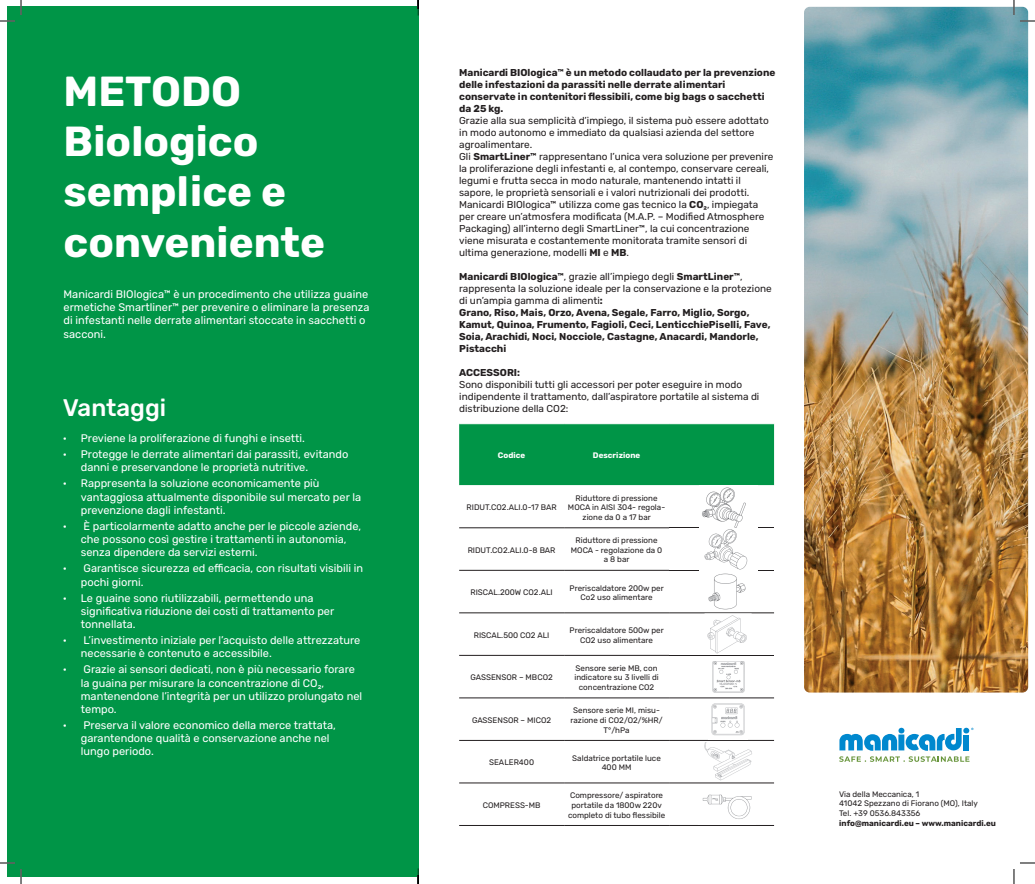
<style>
.page{position:relative;width:1035px;height:884px;background:#fff}
.page>*{position:absolute;margin:0;border:0;box-sizing:border-box;transform-origin:0 0}
.t1{font:700 42px/50.4px "Rubik";color:#fff}
.t2{font:500 24px "Rubik";color:#fff}
.t3{font:11px/13.2px "Rubik";color:#fff}
.t4{font:10px/12px "Rubik";color:#231f20}
.t5{font:700 10px/12px "Rubik";color:#231f20}
.t6{font:8px/9.6px "Rubik";color:#231f20;text-align:center}
.t7{font:700 8px "Rubik";color:#231f20}
.t8{font:700 8px "Rubik";color:#fff}
.s1{font-weight:700}
.s2{font-weight:400}
</style>
<div class="page">
<div style="left:7px;top:7px;width:411px;height:870px;background:#009547"></div>
<img style="left:804px;top:7px;width:223px;height:685px">
<svg style="left:839px;top:728px;width:134px;height:34px"></svg>
<div style="left:459px;top:424px;width:314px;height:61px;background:#009547"></div>
<svg style="left:459px;top:485px;width:314px;height:298px"></svg>
<hr style="left:459px;top:528px;width:105px;height:1px;background:#231f20">
<hr style="left:564px;top:528px;width:105px;height:1px;background:#231f20">
<hr style="left:669px;top:528px;width:104px;height:1px;background:#231f20">
<hr style="left:459px;top:570px;width:105px;height:1px;background:#231f20">
<hr style="left:564px;top:570px;width:105px;height:1px;background:#231f20">
<hr style="left:669px;top:570px;width:104px;height:1px;background:#231f20">
<hr style="left:459px;top:613px;width:105px;height:1px;background:#231f20">
<hr style="left:564px;top:613px;width:105px;height:1px;background:#231f20">
<hr style="left:669px;top:613px;width:104px;height:1px;background:#231f20">
<hr style="left:459px;top:655px;width:105px;height:1px;background:#231f20">
<hr style="left:564px;top:655px;width:105px;height:1px;background:#231f20">
<hr style="left:669px;top:655px;width:104px;height:1px;background:#231f20">
<hr style="left:459px;top:698px;width:105px;height:1px;background:#231f20">
<hr style="left:564px;top:698px;width:105px;height:1px;background:#231f20">
<hr style="left:669px;top:698px;width:104px;height:1px;background:#231f20">
<hr style="left:459px;top:740px;width:105px;height:1px;background:#231f20">
<hr style="left:564px;top:740px;width:105px;height:1px;background:#231f20">
<hr style="left:669px;top:740px;width:104px;height:1px;background:#231f20">
<hr style="left:459px;top:783px;width:105px;height:1px;background:#231f20">
<hr style="left:564px;top:783px;width:105px;height:1px;background:#231f20">
<hr style="left:669px;top:783px;width:104px;height:1px;background:#231f20">
<hr style="left:459px;top:825px;width:105px;height:1px;background:#231f20">
<hr style="left:564px;top:825px;width:105px;height:1px;background:#231f20">
<hr style="left:669px;top:825px;width:104px;height:1px;background:#231f20">
<img style="left:699px;top:742px;width:57px;height:40px">
<img style="left:702px;top:794px;width:50px;height:25px">
<img style="left:704px;top:572px;width:47px;height:39px">
<img style="left:704px;top:613px;width:47px;height:47px">
<img style="left:704px;top:655px;width:47px;height:1px">
<img style="left:710px;top:658px;width:35px;height:36px">
<img style="left:708px;top:700px;width:39px;height:39px">
<img style="left:699px;top:485px;width:57px;height:85px">
<svg style="left:0;top:0;width:22px;height:22px"></svg>
<svg style="left:0;top:862px;width:22px;height:22px"></svg>
<svg style="left:1013px;top:0;width:21px;height:22px"></svg>
<svg style="left:1013px;top:862px;width:21px;height:22px"></svg>
<svg style="left:417px;top:0;width:2px;height:15px"></svg>
<svg style="left:417px;top:869px;width:2px;height:15px"></svg>
<h1 class="t1" style="left:64px;top:67px;width:263px">METODO<br>Biologico semplice e conveniente</h1>
<p class="t3" style="left:64px;top:288px;width:307px">Manicardi BIOlogica™ è un procedimento che utilizza guaine ermetiche Smartliner™ per prevenire o eliminare la presenza di infestanti nelle derrate alimentari stoccate in sacchetti o sacconi.</p>
<h2 class="t2" style="left:63px;top:394px;width:105px">Vantaggi</h2>
<p class="t3" style="left:63px;top:432px;width:243px">• Previene la proliferazione di funghi e insetti.</p>
<p class="t3" style="left:81px;top:448px;width:269px;text-indent:-18px">• Protegge le derrate alimentari dai parassiti, evitando danni e preservandone le proprietà nutritive.</p>
<p class="t3" style="left:81px;top:477px;width:281px;text-indent:-18px">• Rappresenta la soluzione economicamente più vantaggiosa attualmente disponibile sul mercato per la prevenzione dagli infestanti.</p>
<p class="t3" style="left:81px;top:520px;width:282px;text-indent:-18px">• È particolarmente adatto anche per le piccole aziende, che possono così gestire i trattamenti in autonomia, senza dipendere da servizi esterni.</p>
<p class="t3" style="left:81px;top:562px;width:284px;text-indent:-18px">• Garantisce sicurezza ed efficacia, con risultati visibili in pochi giorni.</p>
<p class="t3" style="left:81px;top:591px;width:255px;text-indent:-18px">• Le guaine sono riutilizzabili, permettendo una significativa riduzione dei costi di trattamento per tonnellata.</p>
<p class="t3" style="left:81px;top:634px;width:281px;text-indent:-18px">• L’investimento iniziale per l’acquisto delle attrezzature necessarie è contenuto e accessibile.</p>
<p class="t3" style="left:81px;top:663px;width:283px;text-indent:-18px">• Grazie ai sensori dedicati, non è più necessario forare la guaina per misurare la concentrazione di CO₂, mantenendone l’integrità per un utilizzo prolungato nel tempo.</p>
<p class="t3" style="left:81px;top:719px;width:256px;text-indent:-18px">• Preserva il valore economico della merce trattata, garantendone qualità e conservazione anche nel lungo periodo.</p>
<p class="t5" style="left:459px;top:66px;width:318px">Manicardi BIOlogica™ è un metodo collaudato per la prevenzione delle infestazioni da parassiti nelle derrate alimentari conservate in contenitori flessibili, come big bags o sacchetti da 25 kg.</p>
<p class="t4" style="left:459px;top:114px;width:315px">Grazie alla sua semplicità d’impiego, il sistema può essere adottato in modo autonomo e immediato da qualsiasi azienda del settore agroalimentare.<br>Gli <span class="s1">SmartLiner™</span> rappresentano l’unica vera soluzione per prevenire la proliferazione degli infestanti e, al contempo, conservare cereali, legumi e frutta secca in modo naturale, mantenendo intatti il sapore, le proprietà sensoriali e i valori nutrizionali dei prodotti.<br>Manicardi BIOlogica™ utilizza come gas tecnico la <span class="s1">CO₂</span>, impiegata per creare un’atmosfera modificata (M.A.P. – Modified Atmosphere Packaging) all’interno degli SmartLiner™, la cui concentrazione viene misurata e costantemente monitorata tramite sensori di ultima generazione, modelli <span class="s1">MI</span> e <span class="s1">MB</span>.</p>
<p class="t5" style="left:459px;top:271px;width:314px">Manicardi BIOlogica™<span class="s2">, grazie all’impiego degli</span> SmartLiner™<span class="s2">, rappresenta la soluzione ideale per la conservazione e la protezione di un’ampia gamma di alimenti</span>:<br>Grano, Riso, Mais, Orzo, Avena, Segale, Farro, Miglio, Sorgo, Kamut, Quinoa, Frumento, Fagioli, Ceci, LenticchiePiselli, Fave, Soia, Arachidi, Noci, Nocciole, Castagne, Anacardi, Mandorle, Pistacchi</p>
<p class="t5" style="left:459px;top:366px;width:62px">ACCESSORI:</p>
<p class="t4" style="left:459px;top:378px;width:302px">Sono disponibili tutti gli accessori per poter eseguire in modo indipendente il trattamento, dall’aspiratore portatile al sistema di distribuzione della CO2:</p>
<p class="t8" style="left:498px;top:451px;width:29px">Codice</p>
<p class="t8" style="left:592px;top:451px;width:49px">Descrizione</p>
<p class="t6" style="left:466px;top:503px;width:91px">RIDUT.CO2.ALI.0-17 BAR</p>
<p class="t6" style="left:568px;top:493px;width:99px">Riduttore di pressione<br>MOCA in AISI 304- regola&shy;zione da 0 a 17 bar</p>
<p class="t6" style="left:467px;top:545px;width:89px">RIDUT.CO2.ALI.0-8 BAR</p>
<p class="t6" style="left:570px;top:536px;width:93px">Riduttore di pressione<br>MOCA - regolazione da 0 a 8 bar</p>
<p class="t6" style="left:470px;top:588px;width:84px">RISCAL.200W CO2.ALI</p>
<p class="t6" style="left:569px;top:583px;width:96px">Preriscaldatore 200w per<br>Co2 uso alimentare</p>
<p class="t6" style="left:473px;top:630px;width:77px">RISCAL.500 CO2 ALI</p>
<p class="t6" style="left:569px;top:626px;width:96px">Preriscaldatore 500w per<br>CO2 uso alimentare</p>
<p class="t6" style="left:470px;top:673px;width:84px">GASSENSOR – MBCO2</p>
<p class="t6" style="left:574px;top:663px;width:86px">Sensore serie MB, con indicatore su 3 livelli di concentrazione CO2</p>
<p class="t6" style="left:472px;top:715px;width:81px">GASSENSOR – MICO2</p>
<p class="t6" style="left:570px;top:706px;width:93px">Sensore serie MI, misu&shy;razione di CO2/O2/%HR/<br>T°/hPa</p>
<p class="t6" style="left:489px;top:758px;width:46px">SEALER400</p>
<p class="t6" style="left:572px;top:753px;width:90px">Saldatrice portatile luce<br>400 MM</p>
<p class="t6" style="left:482px;top:800px;width:59px">COMPRESS-MB</p>
<p class="t6" style="left:568px;top:791px;width:99px">Compressore/ aspiratore portatile da 1800w 220v completo di tubo flessibile</p>
<p class="t6" style="left:838px;top:789px;width:140px;text-align:left">Via della Meccanica, 1<br>41042 Spezzano di Fiorano (MO), Italy<br>Tel. +39 0536.843356</p>
<p class="t7" style="left:838px;top:818px;width:158px">info@manicardi.eu – www.manicardi.eu</p>
</div>
